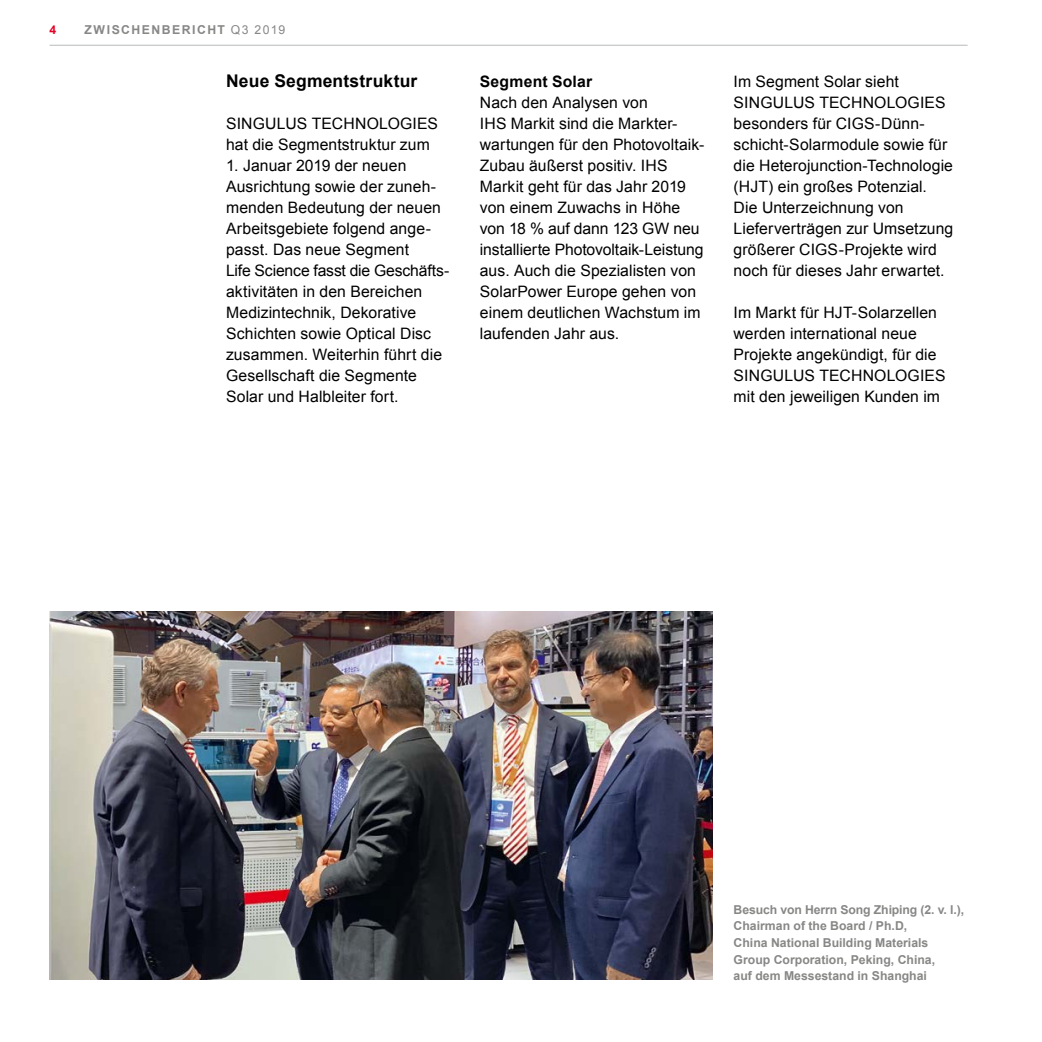
<style>
.page{position:relative;width:1042px;height:1042px;background:#fff}
.page>*{position:absolute;margin:0;border:0;box-sizing:border-box;transform-origin:0 0}
.t1{font:700 17.5px "Arial";letter-spacing:.01em;color:#000}
.t2{font:15.75px/21px "Arial";letter-spacing:.005em;color:#000}
.t3{font:700 15.75px "Arial";letter-spacing:.015em;color:#000}
.t4{font:700 12.25px/16.6px "Arial";color:#878786}
.t5{font:700 12.25px "Arial";letter-spacing:.12em;color:#878786}
.t6{font:700 12.25px "Arial";color:#e40026}
.s1{font-weight:400}
</style>
<div class="page">
<hr style="left:50px;top:45px;width:917px;height:1px;background:#bbbcbd">
<img style="left:50px;top:612px;width:662px;height:367px">
<p class="t6" style="left:50px;top:21px;width:8px">4</p>
<p class="t5" style="left:84px;top:21px;width:203px">ZWISCHENBERICHT <span class="s1">Q3 2019</span></p>
<p class="t1" style="left:226px;top:69px;width:193px">Neue Segmentstruktur</p>
<p class="t2" style="left:226px;top:113px;width:213px">SINGULUS TECHNOLOGIES hat die Segmentstruktur zum</p>
<p class="t2" style="left:226px;top:155px;width:225px">1. Januar 2019 der neuen<br>Ausrichtung sowie der zuneh&shy;menden Bedeutung der neuen<br>Arbeitsgebiete folgend ange&shy;passt. Das neue Segment<br>Life Science fasst die Geschäfts&shy;aktivitäten in den Bereichen<br>Medizintechnik, Dekorative<br>Schichten sowie Optical Disc zusammen. Weiterhin führt die<br>Gesellschaft die Segmente<br>Solar und Halbleiter fort.</p>
<p class="t3" style="left:480px;top:71px;width:114px">Segment Solar</p>
<p class="t2" style="left:480px;top:92px;width:226px">Nach den Analysen von<br>IHS Markit sind die Markter&shy;wartungen für den Photovoltaik-<br>Zubau äußerst positiv. IHS<br>Markit geht für das Jahr 2019 von einem Zuwachs in Höhe von 18 % auf dann 123 GW neu installierte Photovoltaik-Leistung aus. Auch die Spezialisten von<br>SolarPower Europe gehen von einem deutlichen Wachstum im laufenden Jahr aus.</p>
<p class="t2" style="left:733px;top:71px;width:221px">Im Segment Solar sieht<br>SINGULUS TECHNOLOGIES besonders für CIGS-Dünn&shy;schicht-Solarmodule sowie für die Heterojunction-Technologie (HJT) ein großes Potenzial.<br>Die Unterzeichnung von<br>Lieferverträgen zur Umsetzung größerer CIGS-Projekte wird noch für dieses Jahr erwartet.</p>
<p class="t2" style="left:733px;top:302px;width:213px">Im Markt für HJT-Solarzellen werden international neue<br>Projekte angekündigt, für die<br>SINGULUS TECHNOLOGIES mit den jeweiligen Kunden im</p>
<p class="t4" style="left:733px;top:901px;width:232px">Besuch von Herrn Song Zhiping (2. v. l.), Chairman of the Board / Ph.D,<br>China National Building Materials Group Corporation, Peking, China,<br>auf dem Messestand in Shanghai</p>
</div>
